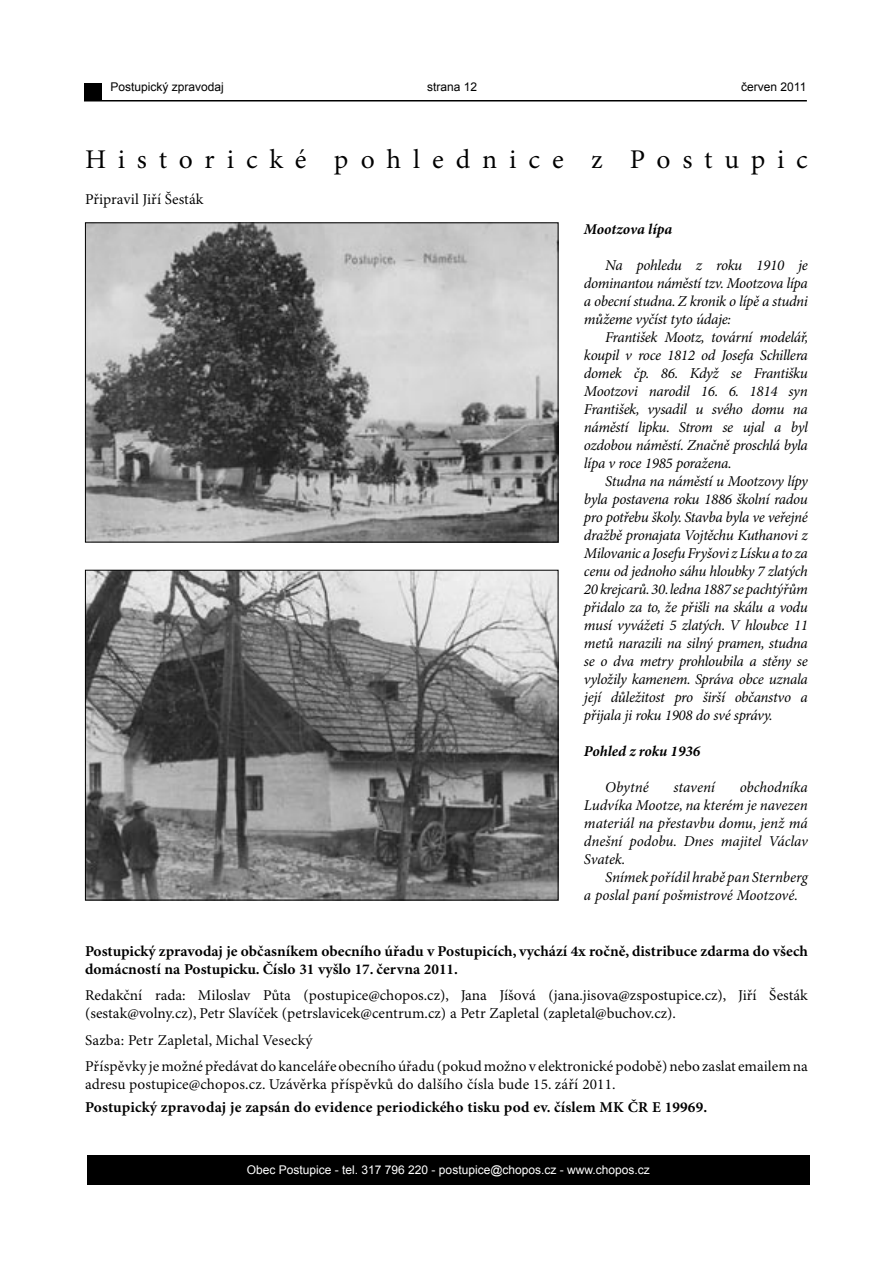
<style>
.page{position:relative;width:893px;height:1263px;background:#fff}
.page>*{position:absolute;margin:0;border:0;box-sizing:border-box;transform-origin:0 0}
.t1{font:27px "Minion Pro";letter-spacing:.44em;color:#000}
.t2{font:italic 15px/18px "Minion Pro";letter-spacing:-.02em;color:#000;text-align:justify}
.t3{font:15px/18px "Minion Pro";color:#000}
.t4{font:700 15px/18px "Minion Pro";letter-spacing:.005em;color:#000}
.t5{font:italic 700 15px "Minion Pro";letter-spacing:-.005em;color:#000}
.t6{font:12px "Arial";color:#fff}
.t7{font:12px "Arial";color:#000}
</style>
<div class="page">
<div style="left:87px;top:1154px;width:723px;height:30px;background:#000"></div>
<div style="left:84px;top:83px;width:17px;height:18px;background:#000"></div>
<hr style="left:84px;top:100px;width:723px;height:1px;background:#000">
<img style="left:87px;top:572px;width:469px;height:326px">
<div style="left:85px;top:570px;width:473px;height:330px;border:1px solid #000"></div>
<img style="left:87px;top:224px;width:469px;height:316px">
<div style="left:85px;top:222px;width:473px;height:320px;border:1px solid #000"></div>
<p class="t7" style="left:110px;top:79px;width:115px">Postupický zpravodaj</p>
<p class="t7" style="left:427px;top:79px;width:52px">strana 12</p>
<p class="t7" style="left:741px;top:79px;width:67px">červen 2011</p>
<h1 class="t1" style="left:85px;top:144px;width:724px">Historické pohlednice z Postupic</h1>
<p class="t3" style="left:85px;top:191px;width:120px">Připravil Jiří Šesták</p>
<p class="t5" style="left:584px;top:220px;width:90px">Mootzova lípa</p>
<p class="t2" style="left:584px;top:256px;width:225px;text-indent:21px">Na pohledu z roku 1910 je dominantou náměstí tzv. Mootzova lípa a obecní studna. Z kronik o lípě a studni můžeme vyčíst tyto údaje:</p>
<p class="t2" style="left:584px;top:328px;width:226px;text-indent:21px">František Mootz, tovární modelář, koupil v roce 1812 od Josefa Schillera domek čp. 86. Když se Františku Mootzovi narodil 16. 6. 1814 syn František, vysadil u svého domu na náměstí lipku. Strom se ujal a byl ozdobou náměstí. Značně proschlá byla lípa v roce 1985 poražena.</p>
<p class="t2" style="left:584px;top:472px;width:225px;text-indent:21px">Studna na náměstí u Mootzovy lípy byla postavena roku 1886 školní radou pro potřebu školy. Stavba byla ve veřejné dražbě pronajata Vojtěchu Kuthanovi z Milovanic a Josefu Fryšovi z Lísku a to za cenu od jednoho sáhu hloubky 7 zlatých 20 krejcarů. 30. ledna 1887 se pachtýřům přidalo za to, že přišli na skálu a vodu musí vyvážeti 5 zlatých. V hloubce 11 metů narazili na silný pramen, studna se o dva metry prohloubila a stěny se vyložily kamenem. Správa obce uznala její důležitost pro širší občanstvo a přijala ji roku 1908 do své správy.</p>
<p class="t5" style="left:584px;top:742px;width:118px">Pohled z roku 1936</p>
<p class="t2" style="left:605px;top:778px;width:45px">Obytné</p>
<p class="t2" style="left:674px;top:778px;width:43px">stavení</p>
<p class="t2" style="left:584px;top:778px;width:225px;text-indent:156px">obchodníka Ludvíka Mootze, na kterém je navezen materiál na přestavbu domu, jenž má dnešní podobu. Dnes majitel Václav Svatek.</p>
<p class="t2" style="left:584px;top:868px;width:225px;text-indent:21px">Snímek pořídil hrabě pan Sternberg a poslal paní pošmistrové Mootzové.</p>
<p class="t4" style="left:85px;top:942px;width:724px">Postupický zpravodaj je občasníkem obecního úřadu v Postupicích, vychází 4x ročně, distribuce zdarma do všech domácností na Postupicku. Číslo 31 vyšlo 17. června 2011.</p>
<p class="t3" style="left:85px;top:987px;width:724px">Redakční rada: Miloslav Půta (postupice@chopos.cz), Jana Jíšová (jana.jisova@zspostupice.cz), Jiří Šesták (sestak@volny.cz), Petr Slavíček (petrslavicek@centrum.cz) a Petr Zapletal (zapletal@buchov.cz).</p>
<p class="t3" style="left:85px;top:1027px;width:724px;line-height:26.5px">Sazba: Petr Zapletal, Michal Vesecký<br>Příspěvky je možné předávat do kanceláře obecního úřadu (pokud možno v elektronické podobě) nebo zaslat emailem na</p>
<p class="t3" style="left:85px;top:1076px;width:532px">adresu postupice@chopos.cz. Uzávěrka příspěvků do dalšího čísla bude 15. září 2011.</p>
<p class="t4" style="left:85px;top:1098px;width:624px">Postupický zpravodaj je zapsán do evidence periodického tisku pod ev. číslem MK ČR E 19969.</p>
<p class="t6" style="left:247px;top:1162px;width:405px">Obec Postupice - tel. 317 796 220 - postupice@chopos.cz - www.chopos.cz</p>
</div>
